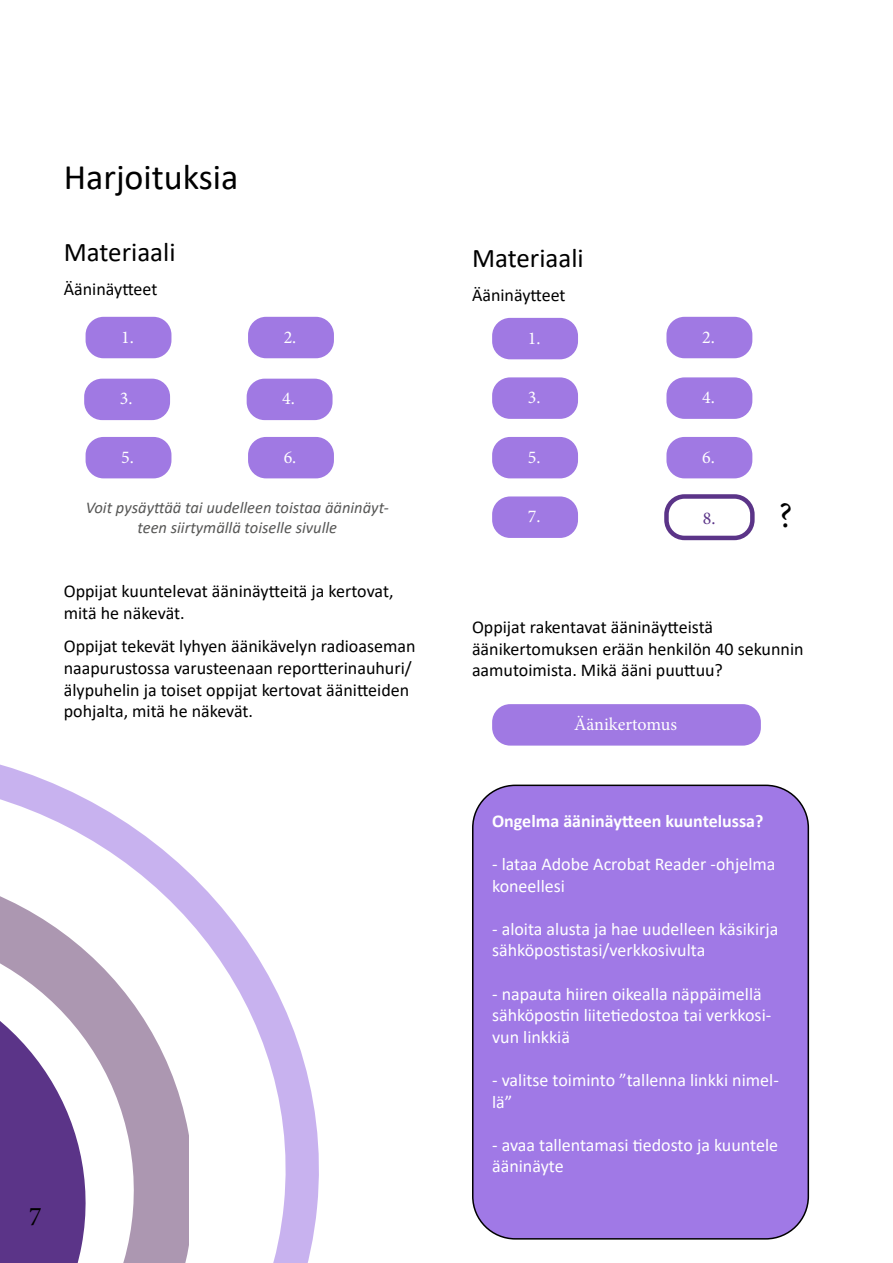
<style>
.page{position:relative;width:893px;height:1263px;background:#fff}
.page>*{position:absolute;margin:0;border:0;box-sizing:border-box;transform-origin:0 0}
.t1{font:36px "Calibri";color:#000}
.t2{font:27px "Calibri";color:#000}
.t3{font:27px "Minion Pro";color:#000}
.t4{font:18px/21.6px "Calibri";color:#000}
.t5{font:18px/21.6px "Calibri";color:#fff}
.t6{font:18px "Minion Pro";letter-spacing:-.005em;color:#fff}
.t7{font:700 18px "Calibri";color:#fff}
.t8{font:18px "Minion Pro";color:#5b3488}
.t9{font:italic 16.5px/19.8px "Calibri";color:#575756;text-align:center}
.s1{font-size:36px;color:#000}
</style>
<div class="page">
<div style="left:492px;top:704px;width:269px;height:42px;background:#a079e3;border-radius:18px"></div>
<div style="left:492px;top:318px;width:86px;height:41px;background:#a079e3;border-radius:18px"></div>
<div style="left:666px;top:317px;width:86px;height:41px;background:#a079e3;border-radius:18px"></div>
<div style="left:492px;top:377px;width:86px;height:42px;background:#a079e3;border-radius:18px"></div>
<div style="left:666px;top:377px;width:86px;height:42px;background:#a079e3;border-radius:18px"></div>
<div style="left:492px;top:437px;width:86px;height:41px;background:#a079e3;border-radius:18px"></div>
<div style="left:666px;top:437px;width:86px;height:41px;background:#a079e3;border-radius:18px"></div>
<div style="left:492px;top:496px;width:86px;height:42px;background:#a079e3;border-radius:18px"></div>
<div style="left:664px;top:494px;width:91px;height:46px;border:4px solid #5b3488;border-radius:18px"></div>
<svg style="left:0;top:764px;width:319px;height:499px"></svg>
<svg style="left:0;top:872px;width:189px;height:391px"></svg>
<svg style="left:0;top:942px;width:106px;height:321px"></svg>
<div style="left:86px;top:317px;width:85px;height:41px;background:#a079e3;border-radius:18px"></div>
<div style="left:248px;top:317px;width:86px;height:41px;background:#a079e3;border-radius:18px"></div>
<div style="left:84px;top:379px;width:86px;height:41px;background:#a079e3;border-radius:18px"></div>
<div style="left:247px;top:379px;width:86px;height:41px;background:#a079e3;border-radius:18px"></div>
<div style="left:86px;top:437px;width:85px;height:41px;background:#a079e3;border-radius:18px"></div>
<div style="left:248px;top:437px;width:86px;height:41px;background:#a079e3;border-radius:18px"></div>
<div style="left:473px;top:785px;width:335px;height:454px;background:#a079e6;border-radius:43px"></div>
<div style="left:472px;top:784px;width:337px;height:455px;border:2px solid #000;border-radius:43px"></div>
<h1 class="t1" style="left:64px;top:152px;width:176px">Harjoituksia</h1>
<h2 class="t2" style="left:64px;top:233px;width:113px">Materiaali</h2>
<p class="t4" style="left:64px;top:278px;width:95px">Ääninäytteet</p>
<p class="t6" style="left:121px;top:325px;width:14px">1.</p>
<p class="t6" style="left:284px;top:325px;width:14px">2.</p>
<p class="t6" style="left:120px;top:386px;width:14px">3.</p>
<p class="t6" style="left:282px;top:386px;width:14px">4.</p>
<p class="t6" style="left:121px;top:445px;width:14px">5.</p>
<p class="t6" style="left:284px;top:445px;width:14px">6.</p>
<p class="t9" style="left:86px;top:497px;width:304px">Voit pysäyttää tai uudelleen toistaa ääninäyt&shy;teen siirtymällä toiselle sivulle</p>
<p class="t4" style="left:64px;top:580px;width:331px">Oppijat kuuntelevat ääninäytteitä ja kertovat, mitä he näkevät.</p>
<p class="t4" style="left:64px;top:635px;width:353px">Oppijat tekevät lyhyen äänikävelyn radioaseman naapurustossa varusteenaan reportterinauhuri/ älypuhelin ja toiset oppijat kertovat äänitteiden pohjalta, mitä he näkevät.</p>
<h2 class="t3" style="left:29px;top:1198px;width:14px">7</h2>
<h2 class="t2" style="left:472px;top:239px;width:113px">Materiaali</h2>
<p class="t4" style="left:472px;top:283px;width:95px">Ääninäytteet</p>
<p class="t6" style="left:528px;top:326px;width:14px">1.</p>
<p class="t6" style="left:702px;top:325px;width:14px">2.</p>
<p class="t6" style="left:528px;top:385px;width:14px">3.</p>
<p class="t6" style="left:702px;top:385px;width:14px">4.</p>
<p class="t6" style="left:528px;top:445px;width:14px">5.</p>
<p class="t6" style="left:702px;top:445px;width:14px">6.</p>
<p class="t6" style="left:528px;top:504px;width:14px">7.</p>
<p class="t8" style="left:703px;top:507px;width:91px">8. <span class="s1">?</span></p>
<p class="t4" style="left:472px;top:616px;width:333px">Oppijat rakentavat ääninäytteistä äänikertomuksen erään henkilön 40 sekunnin aamutoimista. Mikä ääni puuttuu?</p>
<p class="t6" style="left:574px;top:712px;width:104px">Äänikertomus</p>
<p class="t7" style="left:492px;top:808px;width:273px">Ongelma ääninäytteen kuuntelussa?</p>
<p class="t5" style="left:492px;top:853px;width:285px">- lataa Adobe Acrobat Reader -ohjelma koneellesi</p>
<p class="t5" style="left:492px;top:917px;width:288px">- aloita alusta ja hae uudelleen käsikirja sähköpostistasi/verkkosivulta</p>
<p class="t5" style="left:492px;top:982px;width:281px">- napauta hiiren oikealla näppäimellä sähköpostin liitetiedostoa tai verkkosi&shy;vun linkkiä</p>
<p class="t5" style="left:492px;top:1069px;width:288px">- valitse toiminto ”tallenna linkki nimel&shy;lä”</p>
<p class="t5" style="left:492px;top:1133px;width:287px">- avaa tallentamasi tiedosto ja kuuntele ääninäyte</p>
</div>
